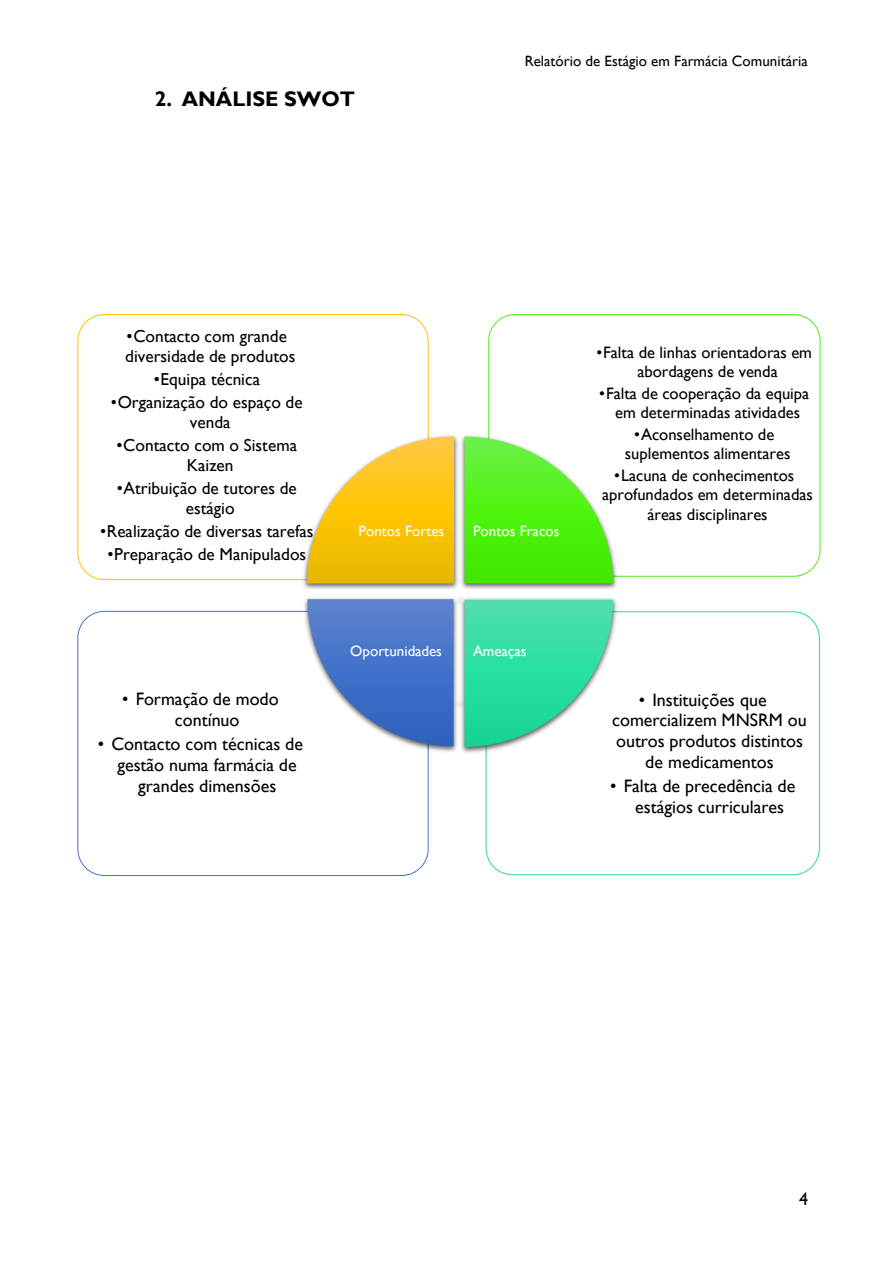
<style>
.page{position:relative;width:893px;height:1264px;background:#fff}
.page>*{position:absolute;margin:0;border:0;box-sizing:border-box;transform-origin:0 0}
.t1{font:700 21px "Gill Sans MT";color:#000}
.t2{font:18px/20.9px "Gill Sans MT";color:#000}
.t3{font:17.25px/20px "Gill Sans MT";color:#000;text-align:center}
.t4{font:16.5px/19.2px "Gill Sans MT";color:#000;text-align:center}
.t5{font:15px "Gill Sans MT";color:#fff}
.t6{font:15px "Gill Sans MT";color:#000}
</style>
<div class="page">
<img style="left:300px;top:431px;width:157px;height:158px">
<img style="left:454px;top:513px;width:3px;height:44px">
<svg style="left:307px;top:436px;width:147px;height:147px"></svg>
<img style="left:457px;top:431px;width:163px;height:158px">
<img style="left:457px;top:513px;width:7px;height:44px">
<svg style="left:464px;top:436px;width:149px;height:147px"></svg>
<img style="left:461px;top:599px;width:159px;height:157px">
<img style="left:300px;top:599px;width:157px;height:156px">
<svg style="left:307px;top:597px;width:306px;height:149px"></svg>
<h1 class="t1" style="left:155px;top:86px;width:202px">2. ANÁLISE SWOT</h1>
<p class="t6" style="left:524px;top:52px;width:284px">Relatório de Estágio em Farmácia Comunitária</p>
<p class="t3" style="left:125px;top:326px;width:171px;text-align:left">•Contacto com grande diversidade de produtos</p>
<p class="t3" style="left:154px;top:369px;width:108px">•Equipa técnica</p>
<p class="t3" style="left:111px;top:392px;width:193px">•Organização do espaço de venda</p>
<p class="t3" style="left:116px;top:435px;width:182px">•Contacto com o Sistema<br>Kaizen</p>
<p class="t3" style="left:117px;top:478px;width:181px">•Atribuição de tutores de estágio</p>
<p class="t3" style="left:100px;top:521px;width:215px">•Realização de diversas tarefas</p>
<p class="t3" style="left:107px;top:544px;width:200px">•Preparação de Manipulados</p>
<p class="t2" style="left:175px;top:688px;width:105px;text-indent:-53px">• Formação de modo contínuo</p>
<p class="t2" style="left:98px;top:733px;width:206px">• Contacto com técnicas de</p>
<p class="t2" style="left:117px;top:754px;width:181px">gestão numa farmácia de</p>
<p class="t2" style="left:138px;top:775px;width:140px">grandes dimensões</p>
<p class="t5" style="left:358px;top:522px;width:87px">Pontos Fortes</p>
<p class="t5" style="left:473px;top:522px;width:88px">Pontos Fracos</p>
<p class="t5" style="left:350px;top:641px;width:93px">Oportunidades</p>
<p class="t5" style="left:473px;top:642px;width:55px">Ameaças</p>
<p class="t4" style="left:596px;top:342px;width:217px">•Falta de linhas orientadoras em abordagens de venda</p>
<p class="t4" style="left:599px;top:383px;width:211px">•Falta de cooperação da equipa em determinadas atividades</p>
<p class="t4" style="left:625px;top:425px;width:167px">•Aconselhamento de suplementos alimentares</p>
<p class="t4" style="left:602px;top:465px;width:212px">•Lacuna de conhecimentos aprofundados em determinadas áreas disciplinares</p>
<p class="t2" style="left:638px;top:688px;width:129px">• Instituições que</p>
<p class="t2" style="left:612px;top:709px;width:196px">comercializem MNSRM ou</p>
<p class="t2" style="left:616px;top:730px;width:188px">outros produtos distintos</p>
<p class="t2" style="left:645px;top:751px;width:130px">de medicamentos</p>
<p class="t2" style="left:635px;top:775px;width:162px;text-indent:-25px">• Falta de precedência de estágios curriculares</p>
<p class="t2" style="left:799px;top:1187px;width:10px">4</p>
</div>
